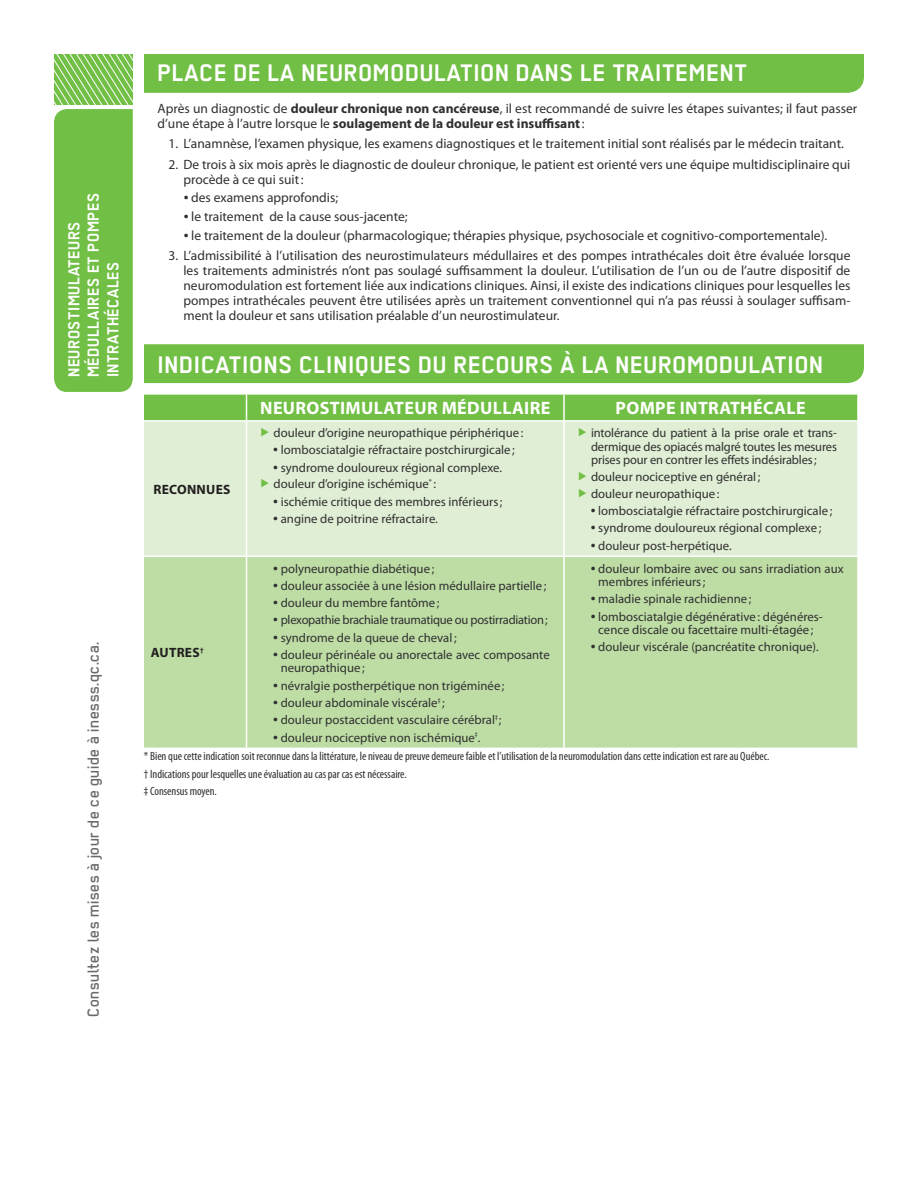
<style>
.page{position:relative;width:918px;height:1188px;background:#fff}
.page>*{position:absolute;margin:0;border:0;box-sizing:border-box;transform-origin:0 0}
.t1{font:700 27px "Regular";color:#fff}
.t2{font:700 18px/19.5px "Regular";color:#fff}
.t3{font:500 18px "Regular";color:#69696c}
.t4{font:700 18px "Myriad Pro";letter-spacing:.02em;color:#fff}
.t5{font:13.5px/15px "Myriad Pro";color:#312f30}
.t6{font:700 13.5px "Myriad Pro";letter-spacing:.02em;color:#231f20}
.t7{font:12.75px/13.5px "Myriad Pro";color:#312f30}
.t8{font:12.75px "Myriad Pro";letter-spacing:-.02em;color:#312f30}
.t9{font:condensed 12px/17.2px "Myriad Pro";letter-spacing:-.005em;color:#312f30}
.s1{font-weight:700}
.s2{font-size:17.25px}
</style>
<div class="page">
<svg style="left:54px;top:54px;width:79px;height:338px;background:#77c14c"></svg>
<div style="left:144px;top:344px;width:720px;height:39px;background:#71bf44"></div>
<div style="left:144px;top:54px;width:720px;height:39px;background:#71bf44"></div>
<div style="left:144px;top:422px;width:713px;height:134px;background:#dfeed4"></div>
<div style="left:144px;top:557px;width:713px;height:191px;background:#bddda5"></div>
<hr style="left:246px;top:422px;width:1px;height:134px;background:#fff">
<hr style="left:563px;top:422px;width:2px;height:134px;background:#fff">
<hr style="left:246px;top:557px;width:1px;height:191px;background:#fff">
<hr style="left:563px;top:557px;width:2px;height:191px;background:#fff">
<div style="left:144px;top:394px;width:713px;height:26px;background:#71bf44"></div>
<hr style="left:564px;top:393px;width:293px;height:2px;background:#fff">
<hr style="left:563px;top:395px;width:2px;height:25px;background:#fff">
<svg style="left:261px;top:428px;width:8px;height:9px"></svg>
<svg style="left:261px;top:479px;width:8px;height:9px"></svg>
<svg style="left:579px;top:428px;width:7px;height:9px"></svg>
<svg style="left:579px;top:472px;width:7px;height:8px"></svg>
<svg style="left:579px;top:488px;width:7px;height:9px"></svg>
<h2 class="t2" style="left:64px;top:377px;width:186px;rotate:-90deg">Neurostimulateurs médullaires et pompes intrathécales</h2>
<h2 class="t3" style="left:84px;top:1017px;width:377px;rotate:-90deg">Consultez les mises à jour de ce guide à inesss.qc.ca.</h2>
<h1 class="t1" style="left:157px;top:58px;width:15px">PLACE</h1>
<h1 class="t1" style="left:234px;top:58px;width:83px">DE la NEUROMODULATION</h1>
<h1 class="t1" style="left:516px;top:58px;width:15px">DANS</h1>
<h1 class="t1" style="left:580px;top:58px;width:47px">LE TRAITEMENT</h1>
<p class="t5" style="left:157px;top:101px;width:701px">Après un diagnostic de <span class="s1">douleur chronique non cancéreuse</span>, il est recommandé de suivre les étapes suivantes; il faut passer d’une étape à l’autre lorsque le <span class="s1">soulagement de la douleur est insuffisant</span>:</p>
<p class="t5" style="left:168px;top:136px;width:677px">1. L’anamnèse, l’examen physique, les examens diagnostiques et le traitement initial sont réalisés par le médecin traitant.</p>
<p class="t5" style="left:183px;top:156px;width:669px;text-indent:-15px">2. De trois à six mois après le diagnostic de douleur chronique, le patient est orienté vers une équipe multidisciplinaire qui procède à ce qui suit:</p>
<p class="t5" style="left:184px;top:190px;width:156px"><span class="s2">•</span> des examens approfondis;</p>
<p class="t5" style="left:184px;top:209px;width:226px"><span class="s2">•</span> le traitement de la cause sous-jacente;</p>
<p class="t5" style="left:184px;top:228px;width:645px"><span class="s2">•</span> le traitement de la douleur (pharmacologique; thérapies physique, psychosociale et cognitivo-comportementale).</p>
<p class="t5" style="left:183px;top:248px;width:669px;text-align:justify;text-indent:-15px">3. L’admissibilité à l’utilisation des neurostimulateurs médullaires et des pompes intrathécales doit être évaluée lorsque les traitements administrés n’ont pas soulagé suffisamment la douleur. L’utilisation de l’un ou de l’autre dispositif de neuromodulation est fortement liée aux indications cliniques. Ainsi, il existe des indications cliniques pour lesquelles les pompes intrathécales peuvent être utilisées après un traitement conventionnel qui n’a pas réussi à soulager suffisam&shy;ment la douleur et sans utilisation préalable d’un neurostimulateur.</p>
<h1 class="t1" style="left:157px;top:350px;width:13px">INDICATIONS</h1>
<h1 class="t1" style="left:299px;top:350px;width:14px">CLINIQUES</h1>
<h1 class="t1" style="left:418px;top:350px;width:51px">DU RECOURS</h1>
<h1 class="t1" style="left:560px;top:350px;width:71px">À LA NEUROMODULATION</h1>
<h2 class="t4" style="left:260px;top:396px;width:292px">Neurostimulateur médullaire</h2>
<h2 class="t4" style="left:616px;top:396px;width:192px">Pompe intrathécale</h2>
<p class="t6" style="left:153px;top:480px;width:79px">reconn ues</p>
<p class="t6" style="left:151px;top:644px;width:55px">Autres<sup>†</sup></p>
<p class="t7" style="left:274px;top:426px;width:251px">douleur d’origine neuropathique périphérique:</p>
<p class="t7" style="left:273px;top:443px;width:243px"><span class="s2">•</span> lombosciatalgie réfractaire postchirurgicale;</p>
<p class="t7" style="left:273px;top:459px;width:230px;line-height:16.8px"><span class="s2">•</span> syndrome douloureux régional complexe. douleur d’origine ischémique<sup>*</sup> :</p>
<p class="t7" style="left:273px;top:495px;width:231px"><span class="s2">•</span> ischémie critique des membres inférieurs;</p>
<p class="t7" style="left:273px;top:512px;width:166px"><span class="s2">•</span> angine de poitrine réfractaire.</p>
<p class="t7" style="left:273px;top:561px;width:163px"><span class="s2">•</span> polyneuropathie diabétique;</p>
<p class="t7" style="left:273px;top:579px;width:275px"><span class="s2">•</span> douleur associée à une lésion médullaire partielle;</p>
<p class="t7" style="left:273px;top:596px;width:168px"><span class="s2">•</span> douleur du membre fantôme;</p>
<p class="t8" style="left:273px;top:612px;width:276px"><span class="s2">•</span> plexopathie brachiale traumatique ou postirradiation;</p>
<p class="t7" style="left:273px;top:630px;width:185px"><span class="s2">•</span> syndrome de la queue de cheval ;</p>
<p class="t7" style="left:281px;top:648px;width:270px;text-indent:-8px"><span class="s2">•</span> douleur périnéale ou anorectale avec composante neuropathique;</p>
<p class="t7" style="left:273px;top:679px;width:233px"><span class="s2">•</span> névralgie postherpétique non trigéminée;</p>
<p class="t7" style="left:273px;top:696px;width:173px"><span class="s2">•</span> douleur abdominale viscérale<sup>‡</sup> ;</p>
<p class="t7" style="left:273px;top:713px;width:230px"><span class="s2">•</span> douleur postaccident vasculaire cérébral<sup>‡</sup>;</p>
<p class="t7" style="left:273px;top:730px;width:209px"><span class="s2">•</span> douleur nociceptive non ischémique<sup>‡</sup>.</p>
<p class="t7" style="left:591px;top:426px;width:247px;text-align:justify">intolérance du patient à la prise orale et trans&shy;dermique des opiacés malgré toutes les mesures prises pour en contrer les effets indésirables;</p>
<p class="t7" style="left:591px;top:468px;width:171px;line-height:16.8px">douleur nociceptive en général ; douleur neuropathique:</p>
<p class="t7" style="left:591px;top:504px;width:243px"><span class="s2">•</span> lombosciatalgie réfractaire postchirurgicale;</p>
<p class="t7" style="left:591px;top:521px;width:232px"><span class="s2">•</span> syndrome douloureux régional complexe;</p>
<p class="t7" style="left:591px;top:538px;width:143px"><span class="s2">•</span> douleur post-herpétique.</p>
<p class="t7" style="left:598px;top:561px;width:247px;text-indent:-8px"><span class="s2">•</span> douleur lombaire avec ou sans irradiation aux membres inférieurs;</p>
<p class="t7" style="left:591px;top:592px;width:162px"><span class="s2">•</span> maladie spinale rachidienne;</p>
<p class="t7" style="left:591px;top:609px;width:234px;text-align:center"><span class="s2">•</span> lombosciatalgie dégénérative: dégénéres&shy;cence discale ou facettaire multi-étagée;</p>
<p class="t7" style="left:591px;top:640px;width:230px"><span class="s2">•</span> douleur viscérale (pancréatite chronique).</p>
<p class="t9" style="left:144px;top:748px;width:627px">* Bien que cette indication soit reconnue dans la littérature, le niveau de preuve demeure faible et l’utilisation de la neuromodulation dans cette indication est rare au Québec. † Indications pour lesquelles une évaluation au cas par cas est nécessaire.<br>‡ Consensus moyen.</p>
</div>
